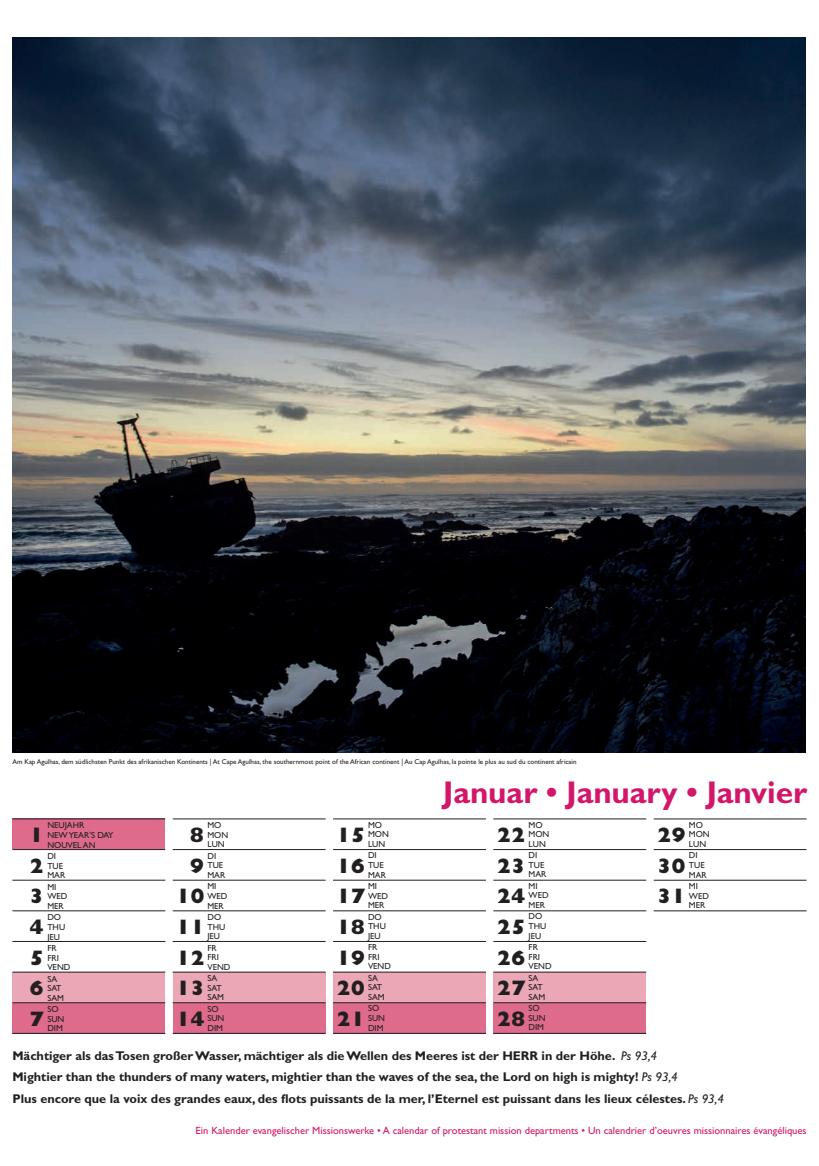
<style>
.page{position:relative;width:819px;height:1166px;background:#fff}
.page>*{position:absolute;margin:0;border:0;box-sizing:border-box;transform-origin:0 0}
.t1{font:700 31.5px "Gill Sans";color:#d3166a}
.t2{font:800 21px/30.6px "Gill Sans";letter-spacing:-.005em;color:#231f20;text-align:justify}
.t3{font:700 12.69px/21.3px "Gill Sans";color:#231f20}
.t4{font:10.5px "Gill Sans";color:#d3166a}
.t5{font:8.75px/9.6px "Gill Sans";letter-spacing:-.005em;color:#231f20}
.t6{font:7px "Gill Sans";color:#231f20}
.s1{font-weight:400;font-style:italic}
</style>
<div class="page">
<div style="left:12px;top:818px;width:153px;height:31px;background:#de6b8c"></div>
<div style="left:493px;top:1002px;width:153px;height:31px;background:#de6b8c"></div>
<div style="left:493px;top:972px;width:153px;height:31px;background:#eba7b5"></div>
<div style="left:333px;top:1003px;width:153px;height:30px;background:#de6b8c"></div>
<div style="left:333px;top:972px;width:153px;height:31px;background:#eba7b5"></div>
<div style="left:173px;top:1003px;width:152px;height:30px;background:#de6b8c"></div>
<div style="left:173px;top:972px;width:152px;height:31px;background:#eba7b5"></div>
<div style="left:12px;top:1002px;width:153px;height:31px;background:#de6b8c"></div>
<div style="left:12px;top:972px;width:153px;height:30px;background:#eba7b5"></div>
<hr style="left:12px;top:818px;width:153px;height:1px;background:#231f20">
<hr style="left:12px;top:849px;width:153px;height:1px;background:#231f20">
<hr style="left:12px;top:880px;width:153px;height:1px;background:#231f20">
<hr style="left:12px;top:910px;width:153px;height:1px;background:#231f20">
<hr style="left:12px;top:941px;width:153px;height:1px;background:#231f20">
<hr style="left:12px;top:972px;width:153px;height:1px;background:#231f20">
<hr style="left:12px;top:1002px;width:153px;height:1px;background:#231f20">
<hr style="left:12px;top:1033px;width:153px;height:1px;background:#231f20">
<hr style="left:173px;top:818px;width:152px;height:1px;background:#231f20">
<hr style="left:173px;top:849px;width:152px;height:1px;background:#231f20">
<hr style="left:173px;top:880px;width:152px;height:1px;background:#231f20">
<hr style="left:173px;top:910px;width:152px;height:1px;background:#231f20">
<hr style="left:173px;top:941px;width:152px;height:1px;background:#231f20">
<hr style="left:173px;top:972px;width:152px;height:1px;background:#231f20">
<hr style="left:173px;top:1002px;width:152px;height:1px;background:#231f20">
<hr style="left:173px;top:1033px;width:152px;height:1px;background:#231f20">
<hr style="left:333px;top:818px;width:153px;height:1px;background:#231f20">
<hr style="left:333px;top:849px;width:153px;height:1px;background:#231f20">
<hr style="left:333px;top:880px;width:153px;height:1px;background:#231f20">
<hr style="left:333px;top:910px;width:153px;height:1px;background:#231f20">
<hr style="left:333px;top:941px;width:153px;height:1px;background:#231f20">
<hr style="left:333px;top:972px;width:153px;height:1px;background:#231f20">
<hr style="left:333px;top:1002px;width:153px;height:1px;background:#231f20">
<hr style="left:333px;top:1033px;width:153px;height:1px;background:#231f20">
<hr style="left:493px;top:818px;width:153px;height:1px;background:#231f20">
<hr style="left:493px;top:849px;width:153px;height:1px;background:#231f20">
<hr style="left:493px;top:880px;width:153px;height:1px;background:#231f20">
<hr style="left:493px;top:910px;width:153px;height:1px;background:#231f20">
<hr style="left:493px;top:941px;width:153px;height:1px;background:#231f20">
<hr style="left:493px;top:972px;width:153px;height:1px;background:#231f20">
<hr style="left:493px;top:1002px;width:153px;height:1px;background:#231f20">
<hr style="left:493px;top:1033px;width:153px;height:1px;background:#231f20">
<hr style="left:653px;top:818px;width:153px;height:1px;background:#231f20">
<hr style="left:653px;top:849px;width:153px;height:1px;background:#231f20">
<hr style="left:653px;top:880px;width:153px;height:1px;background:#231f20">
<hr style="left:653px;top:910px;width:153px;height:1px;background:#231f20">
<img style="left:12px;top:37px;width:793px;height:716px">
<p class="t6" style="left:12px;top:758px;width:565px">Am Kap Agulhas, dem südlichsten Punkt des afrikanischen Kontinents | At Cape Agulhas, the southernmost point of the African continent | Au Cap Agulhas, la pointe le plus au sud du continent africain</p>
<h1 class="t1" style="left:443px;top:773px;width:366px">Januar • January • Janvier</h1>
<p class="t5" style="left:47px;top:821px;width:68px;text-indent:17px">jahr<br>New year's day<br>Nouvel</p>
<p class="t5" style="left:47px;top:821px;width:7px">neu</p>
<h2 class="t2" style="left:29px;top:820px;width:16px">1<br>2<br>3<br>4<br>5<br>6<br>7</h2>
<p class="t5" style="left:83px;top:840px;width:12px">An</p>
<p class="t5" style="left:47px;top:851px;width:17px">DI<br>TUE<br>Mar</p>
<p class="t5" style="left:47px;top:882px;width:22px">Mi<br>WED<br>MER</p>
<p class="t5" style="left:47px;top:912px;width:19px">Do<br>THU<br>JEU</p>
<p class="t5" style="left:47px;top:943px;width:24px">Fr<br>FRI<br>VEND</p>
<p class="t5" style="left:47px;top:974px;width:18px">sa<br>sat<br>SAM</p>
<p class="t5" style="left:47px;top:1004px;width:13px">so sun dim</p>
<p class="t5" style="left:528px;top:820px;width:22px">Mo<br>MON<br>LUN</p>
<p class="t5" style="left:528px;top:850px;width:17px">DI<br>TUE<br>Mar</p>
<p class="t5" style="left:528px;top:881px;width:22px">Mi<br>WED<br>MER</p>
<p class="t5" style="left:528px;top:911px;width:19px">Do<br>THU<br>JEU</p>
<p class="t5" style="left:528px;top:942px;width:24px">Fr<br>FRI<br>VEND</p>
<p class="t5" style="left:528px;top:973px;width:18px">sa<br>sat<br>SAM</p>
<p class="t5" style="left:528px;top:1003px;width:13px">so sun dim</p>
<p class="t5" style="left:368px;top:820px;width:22px">Mo<br>MON<br>LUN</p>
<p class="t5" style="left:368px;top:850px;width:17px">DI<br>TUE<br>Mar</p>
<p class="t5" style="left:368px;top:881px;width:22px">Mi<br>WED<br>MER</p>
<p class="t5" style="left:368px;top:912px;width:19px">Do<br>THU<br>JEU</p>
<p class="t5" style="left:368px;top:942px;width:24px">Fr<br>FRI<br>VEND</p>
<p class="t5" style="left:368px;top:973px;width:18px">sa<br>sat<br>SAM</p>
<p class="t5" style="left:368px;top:1003px;width:13px">so sun dim</p>
<p class="t5" style="left:689px;top:820px;width:22px">Mo<br>MON<br>LUN</p>
<p class="t5" style="left:689px;top:851px;width:17px">DI<br>TUE<br>Mar</p>
<p class="t5" style="left:689px;top:881px;width:22px">Mi<br>WED<br>MER</p>
<p class="t5" style="left:207px;top:820px;width:22px">Mo<br>MON<br>LUN</p>
<p class="t5" style="left:207px;top:851px;width:17px">DI<br>TUE<br>Mar</p>
<p class="t5" style="left:207px;top:881px;width:22px">Mi<br>WED<br>MER</p>
<p class="t5" style="left:207px;top:912px;width:19px">Do<br>THU<br>JEU</p>
<p class="t5" style="left:207px;top:943px;width:24px">Fr<br>FRI<br>VEND</p>
<p class="t5" style="left:207px;top:973px;width:18px">sa<br>sat<br>SAM</p>
<p class="t5" style="left:207px;top:1004px;width:13px">so sun dim</p>
<h2 class="t2" style="left:176px;top:820px;width:30px;text-align:right">8<br>9<br>10<br>11<br>12<br>13<br>14</h2>
<h2 class="t2" style="left:336px;top:820px;width:30px">15<br>16<br>17<br>18<br>19<br>20<br>21</h2>
<h2 class="t2" style="left:497px;top:820px;width:30px">22<br>23<br>24<br>25<br>26<br>27<br>28</h2>
<h2 class="t2" style="left:657px;top:820px;width:30px">29<br>30<br>31</h2>
<p class="t3" style="left:12px;top:1045px;width:713px">Mächtiger als das Tosen großer Wasser, mächtiger als die Wellen des Meeres ist der HERR in der Höhe. <span class="s1">Ps 93,4<br></span>Mightier than the thunders of many waters, mightier than the waves of the sea, the Lord on high is mighty! <span class="s1">Ps 93,4<br></span>Plus encore que la voix des grandes eaux, des flots puissants de la mer, l’Eternel est puissant dans les lieux célestes. <span class="s1">Ps 93,4</span></p>
<p class="t4" style="left:196px;top:1124px;width:612px">Ein Kalender evangelischer Missionswerke • A calendar of protestant mission departments • Un calendrier d’oeuvres missionnaires évangéliques</p>
</div>
